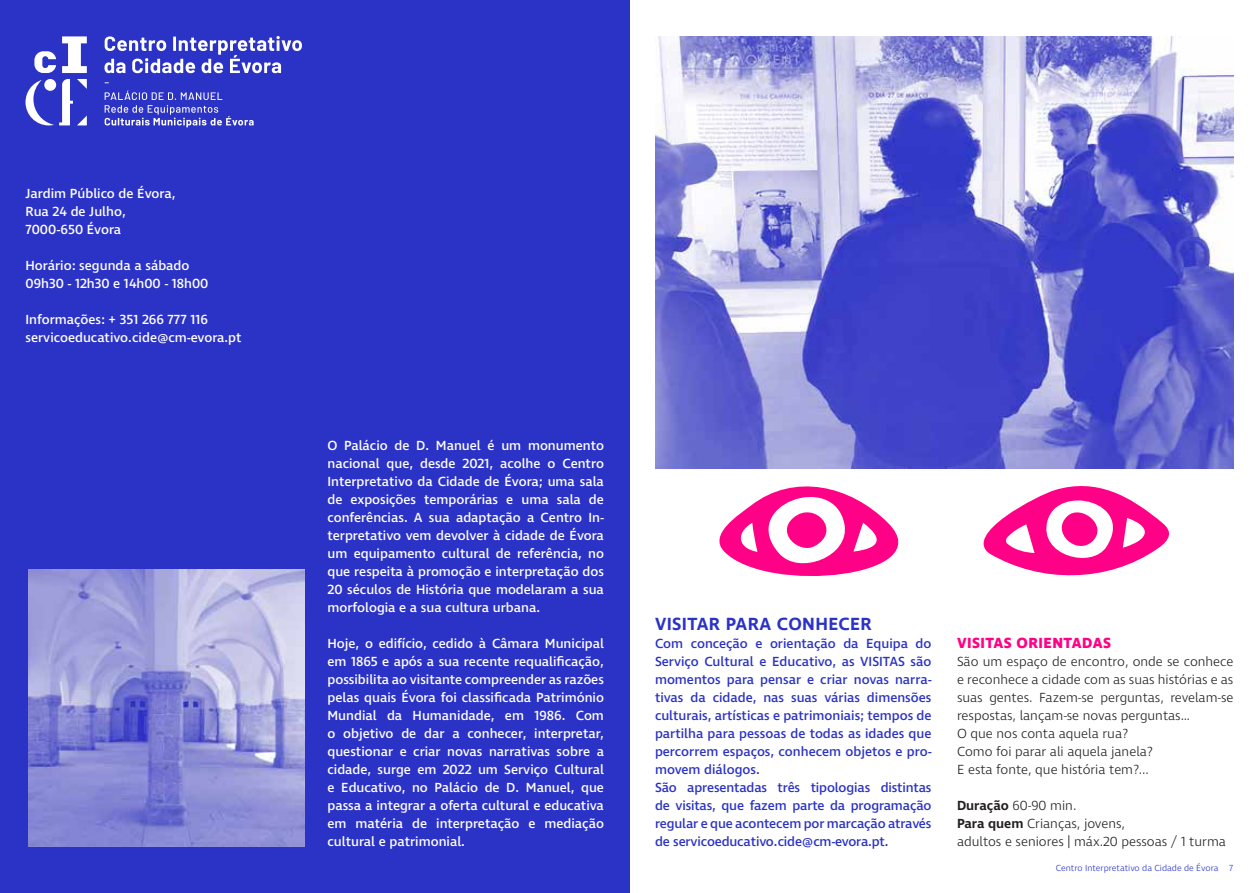
<style>
.page{position:relative;width:1259px;height:893px;background:#fff}
.page>*{position:absolute;margin:0;border:0;box-sizing:border-box;transform-origin:0 0}
.t1{font:600 18px "Ingra";letter-spacing:.02em;color:#2b32c6}
.t2{font:700 15px "Ingra";letter-spacing:.03em;color:#ff0087}
.t3{font:500 13.5px/18px "Ingra";color:#fff}
.t4{font:500 13.5px/18px "Ingra";color:#2b32c6}
.t5{font:300 13.5px/18px "Ingra";color:#231f20}
.t6{font:300 9px "Ingra";color:#2b32c6}
.s1{font-weight:600}
</style>
<div class="page">
<div style="left:0;top:0;width:629px;height:893px;background:#2b32c6"></div>
<svg style="left:104px;top:36px;width:198px;height:37px"></svg>
<svg style="left:25px;top:79px;width:62px;height:46px"></svg>
<svg style="left:62px;top:36px;width:25px;height:37px"></svg>
<svg style="left:34px;top:51px;width:22px;height:22px"></svg>
<svg style="left:105px;top:90px;width:149px;height:37px"></svg>
<img style="left:655px;top:36px;width:578px;height:432px">
<img style="left:28px;top:570px;width:277px;height:276px">
<svg style="left:719px;top:486px;width:180px;height:90px"></svg>
<svg style="left:983px;top:486px;width:186px;height:90px"></svg>
<p class="t3" style="left:26px;top:185px;width:151px">Jardim Público de Évora,<br>Rua 24 de Julho,<br>7000-650 Évora</p>
<p class="t3" style="left:26px;top:257px;width:184px">Horário: segunda a sábado<br>09h30 - 12h30 e 14h00 - 18h00</p>
<p class="t3" style="left:26px;top:311px;width:218px">Informações: + 351 266 777 116 servicoeducativo.cide@cm-evora.pt</p>
<p class="t3" style="left:327px;top:437px;width:278px;text-align:justify">O Palácio de D. Manuel é um monumento nacional que, desde 2021, acolhe o Centro Interpretativo da Cidade de Évora; uma sala de exposições temporárias e uma sala de conferências. A sua adaptação a Centro In&shy;terpretativo vem devolver à cidade de Évora um equipamento cultural de referência, no que respeita à promoção e interpretação dos 20 séculos de História que modelaram a sua morfologia e a sua cultura urbana.</p>
<p class="t3" style="left:327px;top:635px;width:278px;text-align:justify">Hoje, o edifício, cedido à Câmara Municipal em 1865 e após a sua recente requalificação, possibilita ao visitante compreender as razões pelas quais Évora foi classificada Património Mundial da Humanidade, em 1986. Com o objetivo de dar a conhecer, interpretar, questionar e criar novas narrativas sobre a cidade, surge em 2022 um Serviço Cultural e Educativo, no Palácio de D. Manuel, que passa a integrar a oferta cultural e educativa em matéria de interpretação e mediação cultural e patrimonial.</p>
<h1 class="t1" style="left:655px;top:613px;width:218px">VISITAR PARA CONHECER</h1>
<p class="t4" style="left:655px;top:635px;width:278px">Com conceção e orientação da Equipa do Serviço Cultural e Educativo, as VISITAS são momentos para pensar e criar novas narra&shy;tivas da cidade, nas suas várias dimensões culturais, artísticas e patrimoniais; tempos de partilha para pessoas de todas as idades que percorrem espaços, conhecem objetos e pro&shy;movem diálogos.<br>São apresentadas três tipologias distintas de visitas, que fazem parte da programação regular e que acontecem por marcação através de servicoeducativo.cide@cm-evora.pt.</p>
<p class="t2" style="left:957px;top:633px;width:155px">VISITAS ORIENTADAS</p>
<p class="t5" style="left:957px;top:653px;width:278px">São um espaço de encontro, onde se conhece e reconhece a cidade com as suas histórias e as suas gentes. Fazem-se perguntas, revelam-se respostas, lançam-se novas perguntas…<br>O que nos conta aquela rua?<br>Como foi parar ali aquela janela?<br>E esta fonte, que história tem?...</p>
<p class="t5" style="left:957px;top:797px;width:270px"><span class="s1">Duração</span> 60-90 min.<br><span class="s1">Para quem</span> Crianças, jovens,<br>adultos e seniores | máx.20 pessoas / 1 turma</p>
<p class="t6" style="left:1055px;top:862px;width:164px">Centro Interpretativo da Cidade de Évora</p>
<p class="t6" style="left:1229px;top:862px;width:6px">7</p>
</div>
